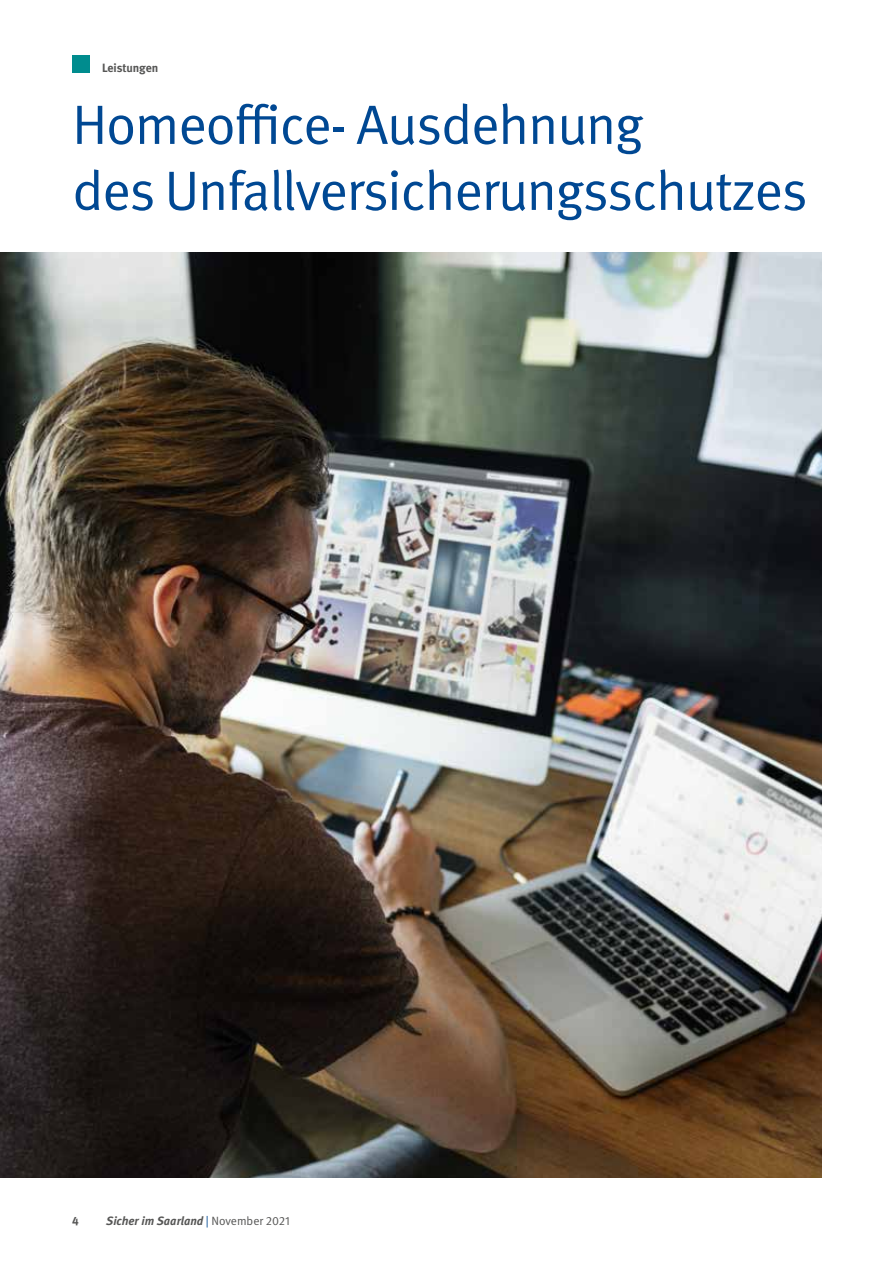
<style>
.page{position:relative;width:893px;height:1263px;background:#fff}
.page>*{position:absolute;margin:0;border:0;box-sizing:border-box;transform-origin:0 0}
.t1{font:55.5px/66px "DGUV Meta";letter-spacing:-.02em;color:#004893}
.t2{font:italic 700 12px "DGUV Meta";color:#565655}
.t3{font:700 12px "DGUV Meta";letter-spacing:-.01em;color:#565655}
.s1{font-weight:400;font-style:normal;color:#004893}
.s2{font-weight:400;font-style:normal}
</style>
<div class="page">
<div style="left:72px;top:55px;width:17px;height:17px;background:#008c8e"></div>
<img style="left:0;top:252px;width:821px;height:926px">
<p class="t3" style="left:102px;top:61px;width:58px">Leistungen</p>
<p class="t1" style="left:72px;top:93px;width:737px">Homeoffice- Ausdehnung<br>des Unfallversicherungsschutzes</p>
<p class="t3" style="left:72px;top:1213px;width:8px">4</p>
<p class="t2" style="left:106px;top:1213px;width:185px">Sicher im Saarland <span class="s1">|</span> <span class="s2">November 2021</span></p>
</div>
